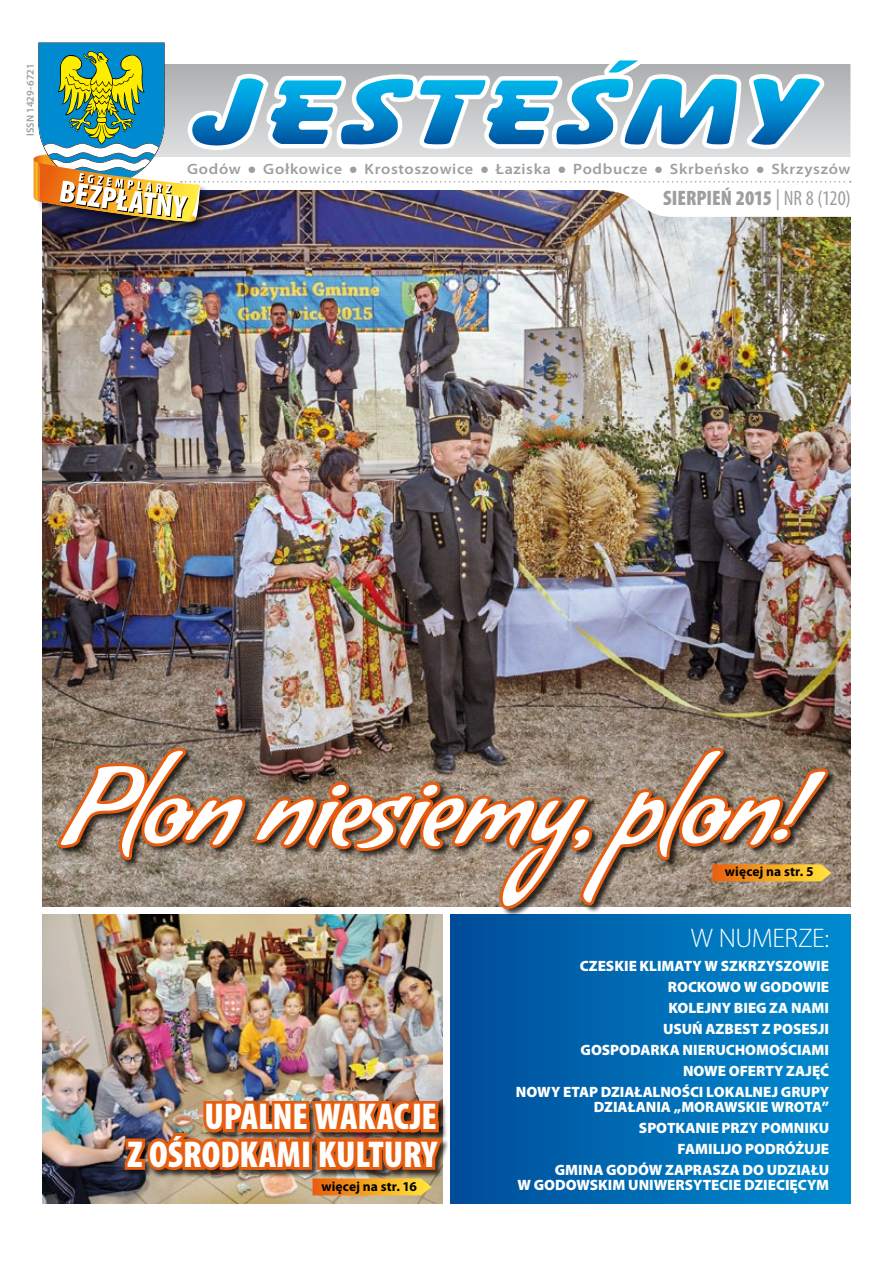
<style>
.page{position:relative;width:893px;height:1263px;background:#fff}
.page>*{position:absolute;margin:0;border:0;box-sizing:border-box;transform-origin:0 0}
.t1{font:105px "Condiment";color:#fff}
.t2{font:900 condensed 37.5px/37.5px "Myriad Pro";color:#fff;text-align:right}
.t3{font:300 27px "Myriad Pro";letter-spacing:-.02em;color:#fff}
.t4{font:900 condensed 21px "Myriad Pro";letter-spacing:-.005em;color:#9c9e9f}
.t5{font:900 15px/21px "Myriad Pro";color:#fff;text-align:right}
.t6{font:600 semi-expanded 15px "Myriad Pro";letter-spacing:.045em;color:#9c9e9f}
.t7{font:700 13.5px "Myriad Pro";letter-spacing:.01em;color:#000}
.t8{font:600 10.5px "Myriad Pro";letter-spacing:.01em;color:#9c9e9f}
.s1{font-family:"Arial";font-weight:400;font-stretch:normal}
.s2{font-weight:400}
</style>
<div class="page">
<img style="left:43px;top:223px;width:807px;height:684px">
<img style="left:43px;top:915px;width:399px;height:289px">
<div style="left:451px;top:915px;width:399px;height:289px;background:linear-gradient(to right,#004c99,#008dd1)"></div>
<div style="left:35px;top:183px;width:174px;height:48px;background:#000;opacity:.75"></div>
<img style="left:34px;top:42px;width:818px;height:181px">
<img style="left:122px;top:999px;width:324px;height:205px">
<div style="left:58px;top:747px;width:779px;height:171px;background:#000;opacity:.75"></div>
<svg style="left:55px;top:745px;width:776px;height:167px;background:#9e775b"></svg>
<p class="t8" style="left:23px;top:136px;width:74px;rotate:-90deg">ISSN 1429-6721</p>
<p class="t6" style="left:187px;top:160px;width:665px">Godów <span class="s1">●</span> Gołkowice <span class="s1">●</span> Krostoszowice <span class="s1">●</span> Łaziska <span class="s1">●</span> Podbucze <span class="s1">●</span> Skrbeńsko <span class="s1">●</span> Skrzyszów</p>
<h3 class="t4" style="left:663px;top:186px;width:189px">SIERPIEŃ 2015 <span class="s2">| NR 8 (120)</span></h3>
<h1 class="t1" style="left:64px;top:743px;width:738px">Plon niesiemy, plon!</h1>
<p class="t7" style="left:725px;top:863px;width:90px">więcej na str. 5</p>
<h2 class="t2" style="left:127px;top:1098px;width:311px">UPALNE WAKACJE<br>Z OŚRODKAMI KULTURY</h2>
<p class="t7" style="left:321px;top:1177px;width:97px">więcej na str. 16</p>
<h3 class="t3" style="left:691px;top:922px;width:140px">W NUMERZE:</h3>
<p class="t5" style="left:516px;top:956px;width:315px">CZESKIE KLIMATY W SZKRZYSZOWIE<br>ROCKOWO W GODOWIE<br>KOLEJNY BIEG ZA NAMI<br>USUŃ AZBEST Z POSESJI<br>GOSPODARKA NIERUCHOMOŚCIAMI<br>NOWE OFERTY ZAJĘĆ<br>NOWY ETAP DZIAŁALNOŚCI LOKALNEJ GRUPY</p>
<p class="t5" style="left:555px;top:1097px;width:276px">DZIAŁANIA „MORAWSKIE WROTA”<br>SPOTKANIE PRZY POMNIKU<br>FAMILIJO PODRÓŻUJE<br>GMINA GODÓW ZAPRASZA DO UDZIAŁU</p>
<p class="t5" style="left:518px;top:1175px;width:313px">W GODOWSKIM UNIWERSYTECIE DZIECIĘCYM</p>
</div>
